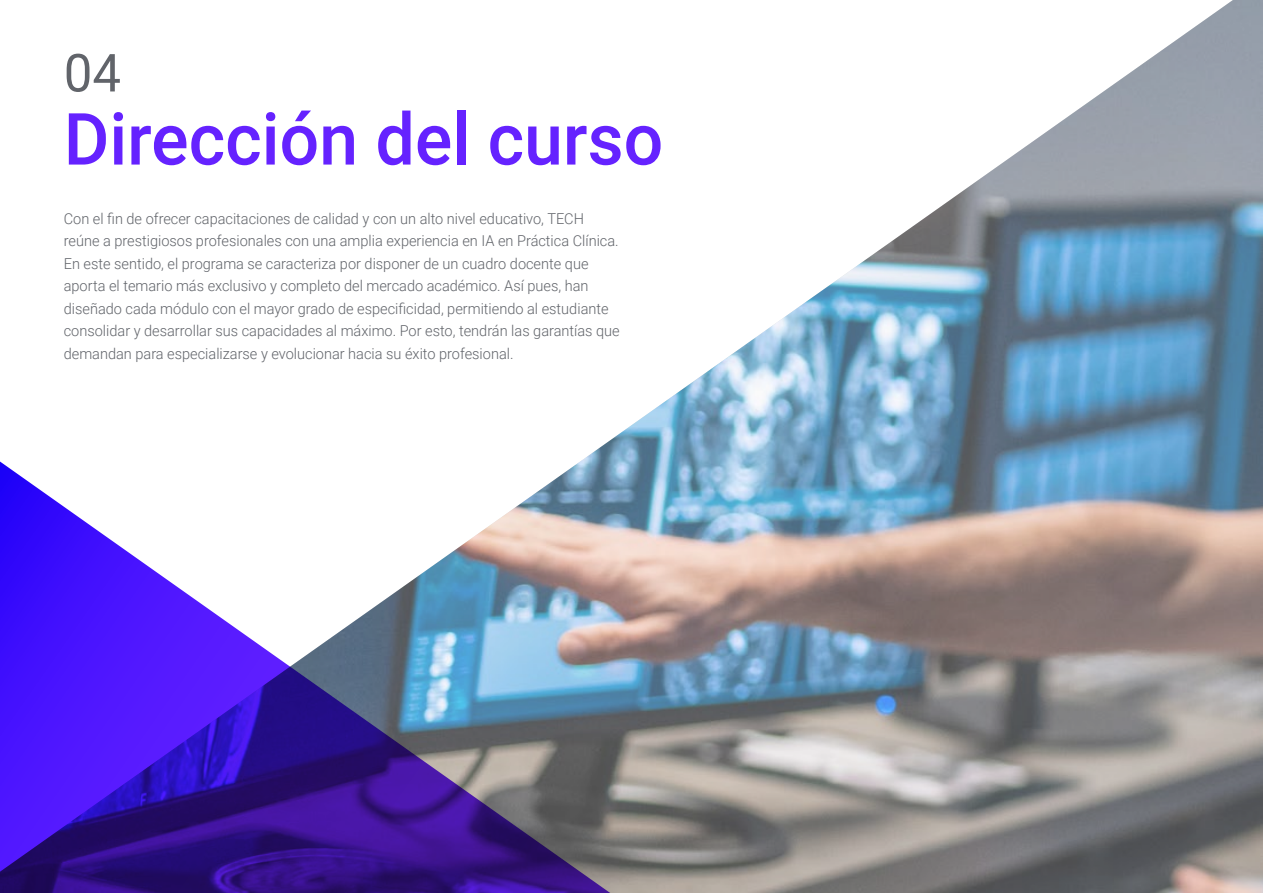
<style>
.page{position:relative;width:1263px;height:893px;background:#fff}
.page>*{position:absolute;margin:0;border:0;box-sizing:border-box;transform-origin:0 0}
.t1{font:500 72px "Roboto";color:#6522ff}
.t2{font:52.5px "Roboto";color:#61646a}
.t3{font:300 15px/22.5px "Roboto";color:#61646a}
</style>
<div class="page">
<img style="left:602px;top:0;width:661px;height:893px">
<svg style="left:0;top:446px;width:640px;height:447px"></svg>
<h2 class="t2" style="left:64px;top:36px;width:59px">04</h2>
<h1 class="t1" style="left:64px;top:89px;width:601px">Dirección del curso</h1>
<p class="t3" style="left:64px;top:207px;width:557px">Con el fin de ofrecer capacitaciones de calidad y con un alto nivel educativo, TECH reúne a prestigiosos profesionales con una amplia experiencia en IA en Práctica Clínica.<br>En este sentido, el programa se caracteriza por disponer de un cuadro docente que aporta el temario más exclusivo y completo del mercado académico. Así pues, han diseñado cada módulo con el mayor grado de especificidad, permitiendo al estudiante consolidar y desarrollar sus capacidades al máximo. Por esto, tendrán las garantías que demandan para especializarse y evolucionar hacia su éxito profesional.</p>
</div>
